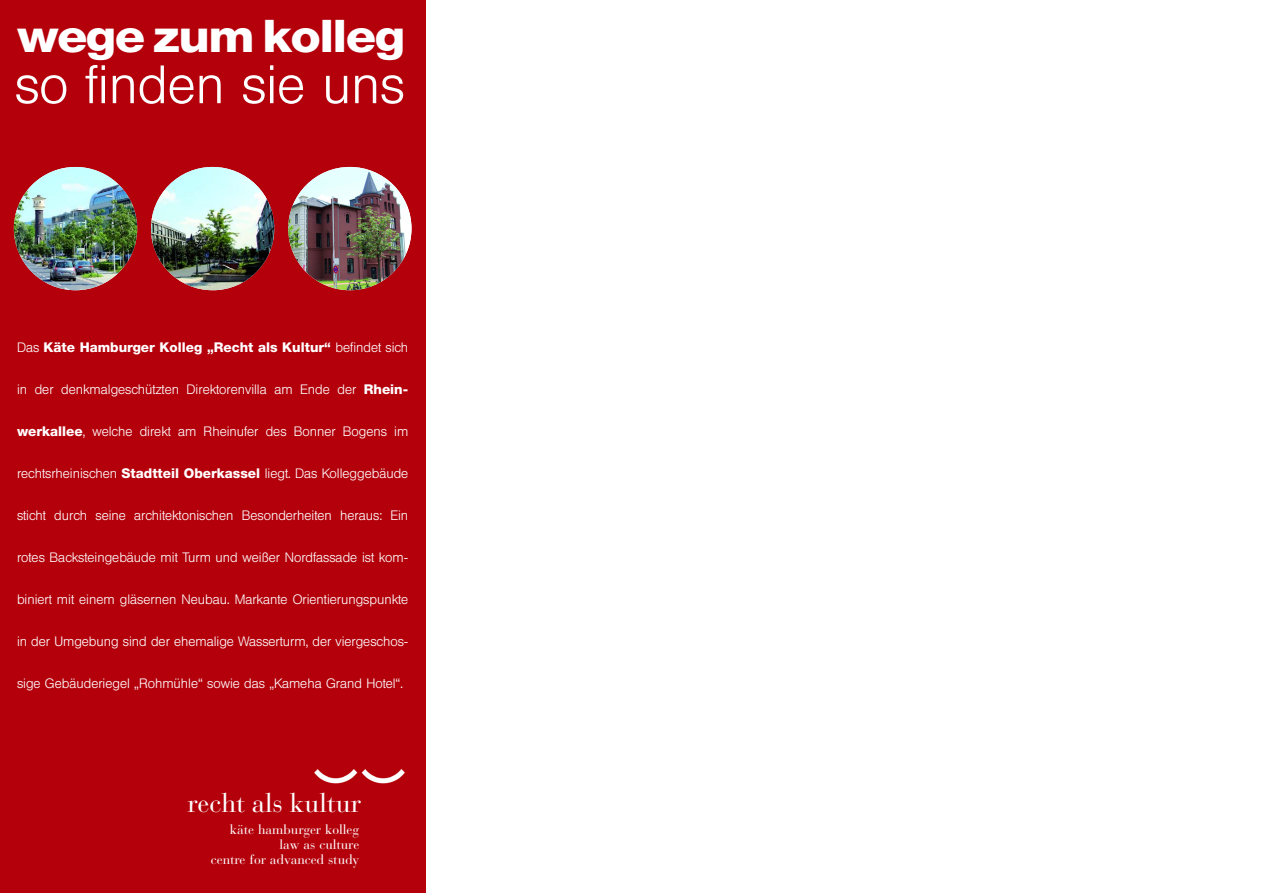
<style>
.page{position:relative;width:1276px;height:893px;background:#fff}
.page>*{position:absolute;margin:0;border:0;box-sizing:border-box;transform-origin:0 0}
.t1{font:300 53.4px "Lufthansa IS";color:#fff}
.t2{font:800 45px "Helvetica Neue";letter-spacing:-.03em;color:#fff;scale:1.11 1}
.t3{font:26.7px "Bauer Bodoni";color:#fff}
.t4{font:300 13.5px "Lufthansa IS";color:#fff}
.t5{font:13.5px/15px "Bauer Bodoni";letter-spacing:-.005em;color:#fff;text-align:right}
.t6{font:800 13.5px "Helvetica Neue";color:#fff}
.s1{font-family:"Lufthansa IS";font-weight:300}
.s2{font-family:"Helvetica Neue";font-weight:800}
</style>
<div class="page">
<div style="left:0;top:0;width:425px;height:893px;background:#b3000b"></div>
<img style="left:314px;top:769px;width:44px;height:15px">
<svg style="left:361px;top:769px;width:44px;height:15px"></svg>
<img style="left:288px;top:167px;width:123px;height:123px;border-radius:62px">
<img style="left:14px;top:167px;width:123px;height:123px;border-radius:61px">
<img style="left:151px;top:167px;width:123px;height:123px;border-radius:62px">
<h2 class="t2" style="left:17px;top:20px;width:351px">wege zum kolleg</h2>
<h1 class="t1" style="left:15px;top:65px;width:391px">so finden sie uns</h1>
<p class="t6" style="left:17px;top:343px;width:393px"><span class="s1">Das</span> Käte Hamburger Kolleg „Recht als Kultur“ <span class="s1">befindet sich</span></p>
<p class="t4" style="left:17px;top:385px;width:393px">in der denkmalgeschützten Direktorenvilla am Ende der <span class="s2">Rhein-</span></p>
<p class="t4" style="left:17px;top:427px;width:393px"><span class="s2">werkallee</span>, welche direkt am Rheinufer des Bonner Bogens im</p>
<p class="t4" style="left:17px;top:469px;width:393px">rechtsrheinischen <span class="s2">Stadtteil Oberkassel</span> liegt. Das Kolleggebäude</p>
<p class="t4" style="left:17px;top:511px;width:393px">sticht durch seine architektonischen Besonderheiten heraus: Ein</p>
<p class="t4" style="left:17px;top:553px;width:393px">rotes Backsteingebäude mit Turm und weißer Nordfassade ist kom-</p>
<p class="t4" style="left:17px;top:595px;width:393px">biniert mit einem gläsernen Neubau. Markante Orientierungspunkte</p>
<p class="t4" style="left:17px;top:637px;width:393px">in der Umgebung sind der ehemalige Wasserturm, der viergeschos-</p>
<p class="t4" style="left:17px;top:679px;width:387px">sige Gebäuderiegel „Rohmühle“ sowie das „Kameha Grand Hotel“.</p>
<h3 class="t3" style="left:187px;top:792px;width:175px">recht als kultur</h3>
<p class="t5" style="left:211px;top:823px;width:150px">käte hamburger kolleg law as culture<br>centre for advanced study</p>
</div>
